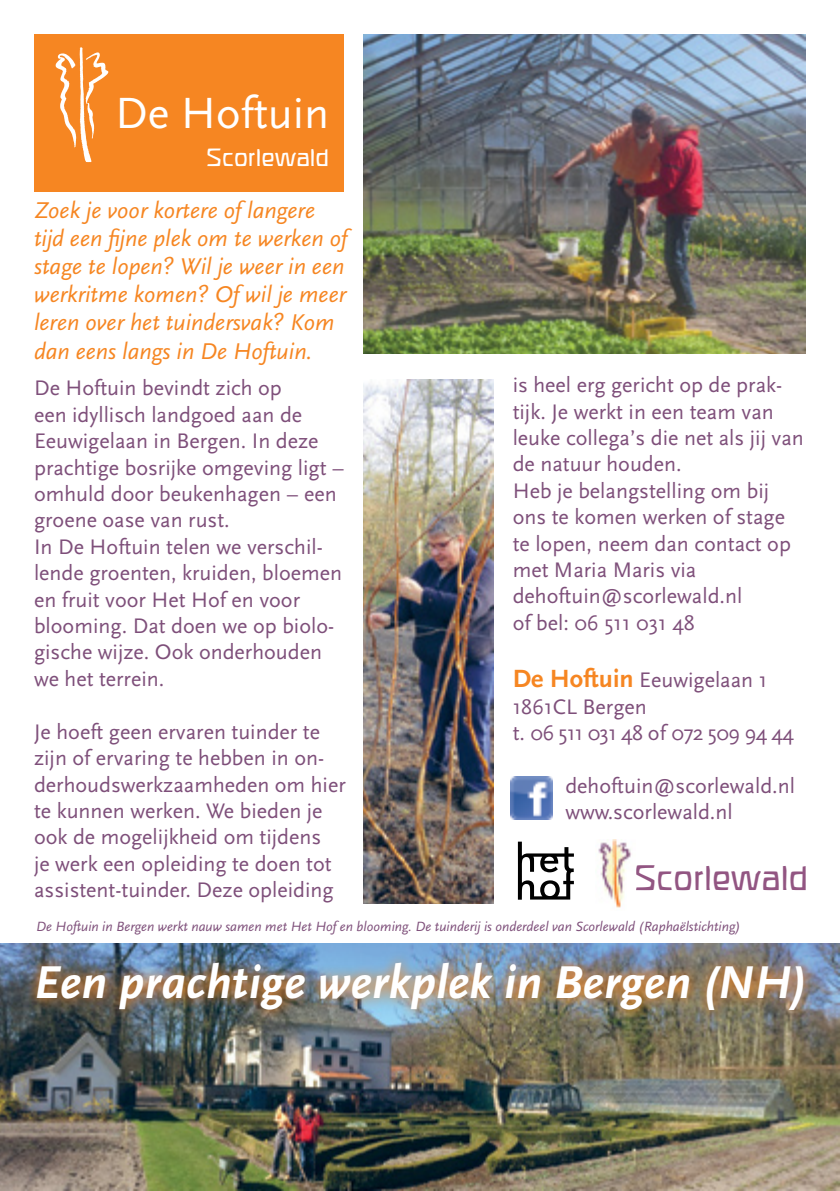
<style>
.page{position:relative;width:840px;height:1191px;background:#fff}
.page>*{position:absolute;margin:0;border:0;box-sizing:border-box;transform-origin:0 0}
.t1{font:italic 700 48px "Scala Sans";color:#fff}
.t2{font:45.6px "Scala Sans";color:#fff}
.t3{font:37px "ROBIRKE Normal";color:#925582}
.t4{font:26px "ROBIRKE Normal";color:#fff}
.t5{font:italic 23.8px/28.2px "Scala Sans";color:#f68622}
.t6{font:22px/26.4px "Scala Sans";color:#7e4f7a}
.t7{font:italic 14px "Scala Sans";color:#7e4f7a}
.s1{font-weight:700;font-size:26px;color:#f68622}
</style>
<div class="page">
<img style="left:0;top:943px;width:839px;height:248px">
<img style="left:23px;top:949px;width:791px;height:72px">
<img style="left:363px;top:380px;width:130px;height:524px">
<img style="left:363px;top:34px;width:442px;height:319px">
<img style="left:510px;top:777px;width:42px;height:42px">
<div style="left:34px;top:34px;width:309px;height:158px;background:#f68622"></div>
<svg style="left:80px;top:47px;width:1px;height:24px"></svg>
<svg style="left:517px;top:841px;width:56px;height:58px"></svg>
<img style="left:598px;top:840px;width:34px;height:68px">
<h2 class="t2" style="left:115px;top:89px;width:215px">De Hoftuin</h2>
<p class="t4" style="left:206px;top:144px;width:124px">Scorlewald</p>
<p class="t5" style="left:34px;top:197px;width:314px">Zoek je voor kortere of langere tijd een fijne plek om te werken of stage te lopen? Wil je weer in een werkritme komen? Of wil je meer leren over het tuindersvak? Kom dan eens langs in De Hoftuin.</p>
<p class="t6" style="left:34px;top:375px;width:311px">De Hoftuin bevindt zich op<br>een idyllisch landgoed aan de<br>Eeuwigelaan in Bergen. In deze prachtige bosrijke omgeving ligt – omhuld door beukenhagen – een groene oase van rust.<br>In De Hoftuin telen we verschil&shy;lende groenten, kruiden, bloemen en fruit voor Het Hof en voor blooming. Dat doen we op biolo&shy;gische wijze. Ook onderhouden we het terrein.</p>
<p class="t6" style="left:34px;top:719px;width:313px">Je hoeft geen ervaren tuinder te zijn of ervaring te hebben in on&shy;derhoudswerkzaamheden om hier te kunnen werken. We bieden je ook de mogelijkheid om tijdens<br>je werk een opleiding te doen tot assistent-tuinder. Deze opleiding</p>
<p class="t6" style="left:512px;top:372px;width:292px">is heel erg gericht op de prak&shy;tijk. Je werkt in een team van leuke collega’s die net als jij van de natuur houden.<br>Heb je belangstelling om bij ons te komen werken of stage te lopen, neem dan contact op met Maria Maris via dehoftuin@scorlewald.nl<br>of bel: 06 511 031 48</p>
<p class="t6" style="left:512px;top:667px;width:283px"><span class="s1">De Hoftuin</span> Eeuwigelaan 1<br>1861CL Bergen<br>t. 06 511 031 48 of 072 509 94 44</p>
<p class="t6" style="left:565px;top:773px;width:231px">dehoftuin@scorlewald.nl www.scorlewald.nl</p>
<h3 class="t3" style="left:633px;top:858px;width:175px">Scorlewald</h3>
<p class="t7" style="left:36px;top:919px;width:705px">De Hoftuin in Bergen werkt nauw samen met Het Hof en blooming. De tuinderij is onderdeel van Scorlewald (Raphaëlstichting)</p>
<h1 class="t1" style="left:34px;top:956px;width:773px">Een prachtige werkplek in Bergen (NH)</h1>
</div>
